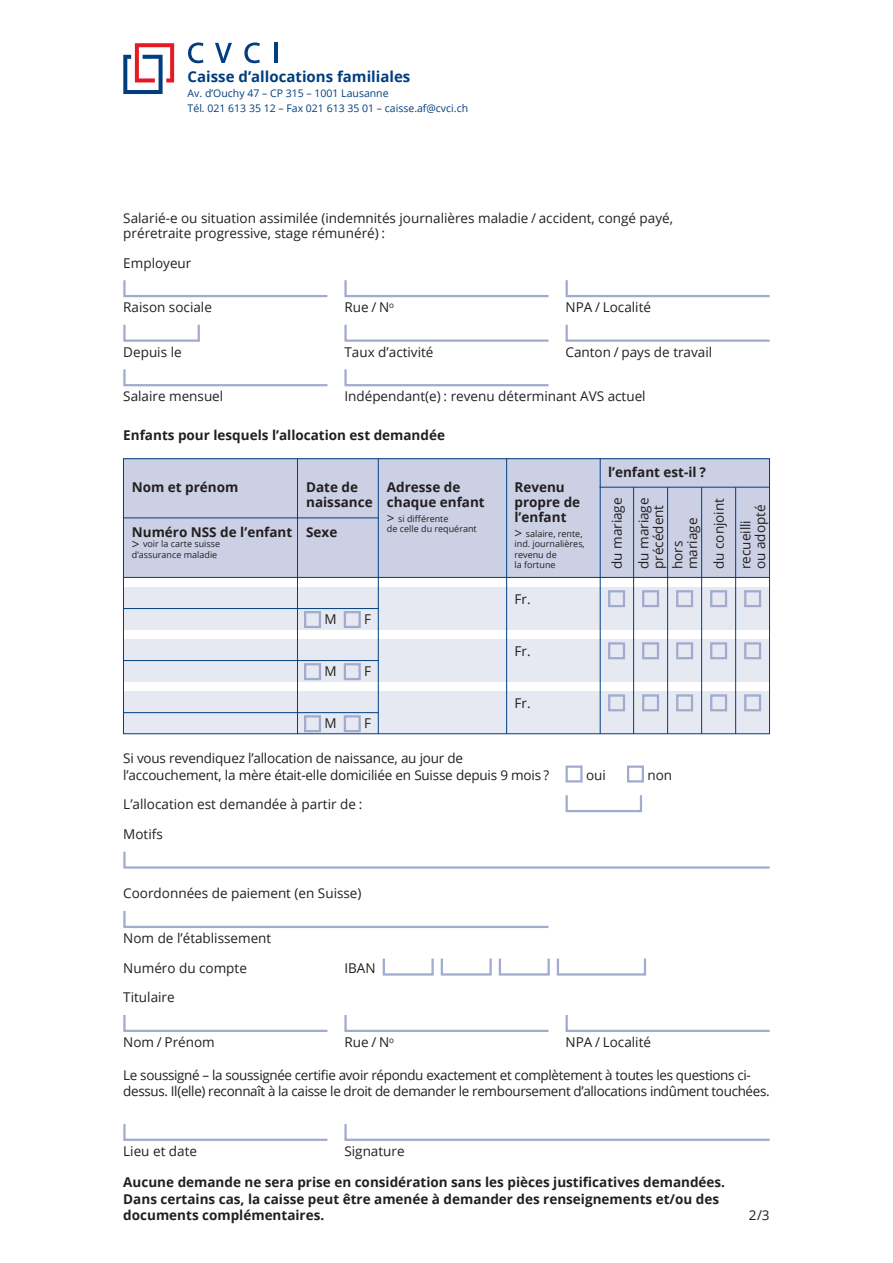
<style>
.page{position:relative;width:893px;height:1263px;background:#fff}
.page>*{position:absolute;margin:0;border:0;box-sizing:border-box;transform-origin:0 0}
.t1{font:700 15px "Open Sans";color:#013e80}
.t2{font:13.5px/26.5px "Open Sans";color:#231f20}
.t3{font:700 13.5px/16.5px "Open Sans";color:#231f20}
.t4{font:13.5px/16.5px "Open Sans";letter-spacing:-.025em;color:#231f20}
.t5{font:10.5px/15px "Open Sans";color:#013e80}
.t6{font:9px/10.5px "Open Sans";color:#231f20}
.s1{font-size:13.5px}
</style>
<div class="page">
<svg style="left:188px;top:43px;width:16px;height:20px"></svg>
<svg style="left:215px;top:43px;width:17px;height:20px"></svg>
<svg style="left:244px;top:43px;width:16px;height:20px"></svg>
<hr style="left:275px;top:43px;width:3px;height:20px;background:#013e80">
<svg style="left:123px;top:43px;width:51px;height:51px"></svg>
<div style="left:566px;top:765px;width:17px;height:17px;border:2px solid #a0abcd"></div>
<div style="left:627px;top:765px;width:17px;height:17px;border:2px solid #a0abcd"></div>
<svg style="left:565px;top:795px;width:78px;height:18px"></svg>
<svg style="left:123px;top:851px;width:647px;height:18px"></svg>
<svg style="left:123px;top:911px;width:426px;height:17px"></svg>
<svg style="left:382px;top:958px;width:265px;height:18px"></svg>
<svg style="left:123px;top:1015px;width:205px;height:17px"></svg>
<svg style="left:344px;top:1015px;width:205px;height:17px"></svg>
<svg style="left:565px;top:1015px;width:205px;height:17px"></svg>
<svg style="left:123px;top:1124px;width:205px;height:17px"></svg>
<svg style="left:344px;top:1124px;width:426px;height:17px"></svg>
<svg style="left:123px;top:280px;width:205px;height:18px"></svg>
<svg style="left:344px;top:280px;width:205px;height:18px"></svg>
<svg style="left:565px;top:280px;width:205px;height:18px"></svg>
<svg style="left:123px;top:324px;width:77px;height:18px"></svg>
<svg style="left:344px;top:324px;width:205px;height:18px"></svg>
<svg style="left:565px;top:324px;width:205px;height:18px"></svg>
<svg style="left:123px;top:369px;width:205px;height:18px"></svg>
<svg style="left:344px;top:369px;width:205px;height:18px"></svg>
<svg style="left:123px;top:458px;width:647px;height:276px"></svg>
<hr style="left:123px;top:577px;width:647px;height:1px;background:#013e80">
<hr style="left:123px;top:608px;width:255px;height:1px;background:#013e80">
<hr style="left:123px;top:660px;width:255px;height:1px;background:#013e80">
<hr style="left:123px;top:712px;width:255px;height:1px;background:#013e80">
<hr style="left:123px;top:518px;width:255px;height:1px;background:#013e80">
<hr style="left:600px;top:487px;width:170px;height:1px;background:#013e80">
<hr style="left:297px;top:459px;width:1px;height:275px;background:#013e80">
<hr style="left:378px;top:459px;width:1px;height:275px;background:#013e80">
<hr style="left:506px;top:459px;width:1px;height:275px;background:#013e80">
<hr style="left:633px;top:487px;width:1px;height:247px;background:#013e80">
<hr style="left:667px;top:487px;width:1px;height:247px;background:#013e80">
<hr style="left:701px;top:487px;width:1px;height:247px;background:#013e80">
<hr style="left:735px;top:487px;width:1px;height:247px;background:#013e80">
<hr style="left:600px;top:459px;width:1px;height:275px;background:#013e80">
<p class="t1" style="left:188px;top:66px;width:224px">Caisse d’allocations familiales</p>
<p class="t5" style="left:188px;top:86px;width:282px">Av. d’Ouchy 47 – CP 315 – 1001 Lausanne<br>Tél. 021 613 35 12 – Fax 021 613 35 01 – caisse.af@cvci.ch</p>
<p class="t2" style="left:123px;top:210px;width:551px;line-height:14.9px">Salarié-e ou situation assimilée (indemnités journalières maladie / accident, congé payé, préretraite progressive, stage rémunéré) :</p>
<p class="t2" style="left:123px;top:249px;width:70px">Employeur</p>
<p class="t2" style="left:123px;top:294px;width:90px">Raison sociale</p>
<p class="t2" style="left:344px;top:294px;width:51px">Rue / N<sup>o</sup></p>
<p class="t2" style="left:566px;top:294px;width:87px">NPA / Localité</p>
<p class="t2" style="left:123px;top:338px;width:60px">Depuis le</p>
<p class="t2" style="left:344px;top:338px;width:91px">Taux d’activité</p>
<p class="t2" style="left:566px;top:338px;width:148px">Canton / pays de travail</p>
<p class="t2" style="left:123px;top:383px;width:101px">Salaire mensuel</p>
<p class="t2" style="left:344px;top:383px;width:303px">Indépendant(e) : revenu déterminant AVS actuel</p>
<p class="t3" style="left:123px;top:426px;width:323px">Enfants pour lesquels l’allocation est demandée</p>
<p class="t3" style="left:132px;top:479px;width:108px">Nom et prénom</p>
<p class="t3" style="left:306px;top:479px;width:54px">Date de</p>
<p class="t3" style="left:387px;top:479px;width:75px">Adresse de</p>
<p class="t3" style="left:514px;top:479px;width:52px">Revenu</p>
<p class="t3" style="left:306px;top:494px;width:180px">naissance chaque enfant</p>
<p class="t3" style="left:514px;top:494px;width:67px">propre de</p>
<p class="t6" style="left:387px;top:513px;width:63px"><span class="s1">&gt;</span> si différente</p>
<p class="t3" style="left:514px;top:508px;width:54px">l’enfant</p>
<p class="t3" style="left:132px;top:523px;width:207px">Numéro NSS de l’enfant Sexe</p>
<p class="t6" style="left:387px;top:524px;width:91px">de celle du requérant</p>
<p class="t6" style="left:514px;top:528px;width:70px"><span class="s1">&gt;</span> salaire, rente,</p>
<p class="t6" style="left:132px;top:538px;width:90px"><span class="s1">&gt;</span> voir la carte suisse</p>
<p class="t6" style="left:514px;top:538px;width:72px">ind. journalières,</p>
<p class="t6" style="left:132px;top:549px;width:87px">d’assurance maladie</p>
<p class="t6" style="left:514px;top:549px;width:44px">revenu de la fortune</p>
<p class="t2" style="left:514px;top:586px;width:18px">Fr.</p>
<p class="t2" style="left:325px;top:606px;width:14px">M</p>
<p class="t2" style="left:364px;top:606px;width:8px">F</p>
<p class="t2" style="left:514px;top:638px;width:18px">Fr.</p>
<p class="t2" style="left:325px;top:658px;width:14px">M</p>
<p class="t2" style="left:364px;top:658px;width:8px">F</p>
<p class="t2" style="left:514px;top:690px;width:18px">Fr.</p>
<p class="t2" style="left:325px;top:710px;width:14px">M</p>
<p class="t2" style="left:364px;top:710px;width:8px">F</p>
<p class="t3" style="left:608px;top:464px;width:99px">l’enfant est-il ?</p>
<p class="t2" style="left:603px;top:569px;width:73px;rotate:-90deg">du mariage du mariage</p>
<p class="t2" style="left:648px;top:569px;width:66px;line-height:19.2px;rotate:-90deg">précédent hors</p>
<p class="t2" style="left:679px;top:569px;width:72px;rotate:-90deg">mariage du conjoint recueilli</p>
<p class="t2" style="left:747px;top:569px;width:66px;rotate:-90deg">ou adopté</p>
<p class="t2" style="left:123px;top:749px;width:427px;line-height:16.5px">Si vous revendiquez l’allocation de naissance, au jour de l’accouchement, la mère était-elle domiciliée en Suisse depuis 9 mois ?</p>
<p class="t2" style="left:123px;top:789px;width:240px;line-height:29.7px">L’allocation est demandée à partir de :<br>Motifs</p>
<p class="t2" style="left:586px;top:761px;width:21px">oui</p>
<p class="t2" style="left:647px;top:761px;width:26px">non</p>
<p class="t2" style="left:123px;top:880px;width:240px">Coordonnées de paiement (en Suisse)</p>
<p class="t2" style="left:123px;top:924px;width:150px">Nom de l’établissement</p>
<p class="t2" style="left:123px;top:954px;width:125px">Numéro du compte</p>
<p class="t2" style="left:344px;top:954px;width:33px">IBAN</p>
<p class="t2" style="left:123px;top:984px;width:53px">Titulaire</p>
<p class="t2" style="left:123px;top:1028px;width:93px">Nom / Prénom</p>
<p class="t2" style="left:344px;top:1028px;width:51px">Rue / N<sup>o</sup></p>
<p class="t2" style="left:566px;top:1028px;width:87px">NPA / Localité</p>
<p class="t4" style="left:123px;top:1066px;width:648px">Le soussigné – la soussignée certifie avoir répondu exactement et complètement à toutes les questions ci&shy;dessus. Il(elle) reconnaît à la caisse le droit de demander le remboursement d’allocations indûment touchées.</p>
<p class="t2" style="left:123px;top:1137px;width:75px">Lieu et date</p>
<p class="t2" style="left:344px;top:1137px;width:62px">Signature</p>
<p class="t3" style="left:123px;top:1173px;width:603px">Aucune demande ne sera prise en considération sans les pièces justificatives demandées.<br>Dans certains cas, la caisse peut être amenée à demander des renseignements et/ou des documents complémentaires.</p>
<p class="t2" style="left:749px;top:1202px;width:22px">2/3</p>
</div>
